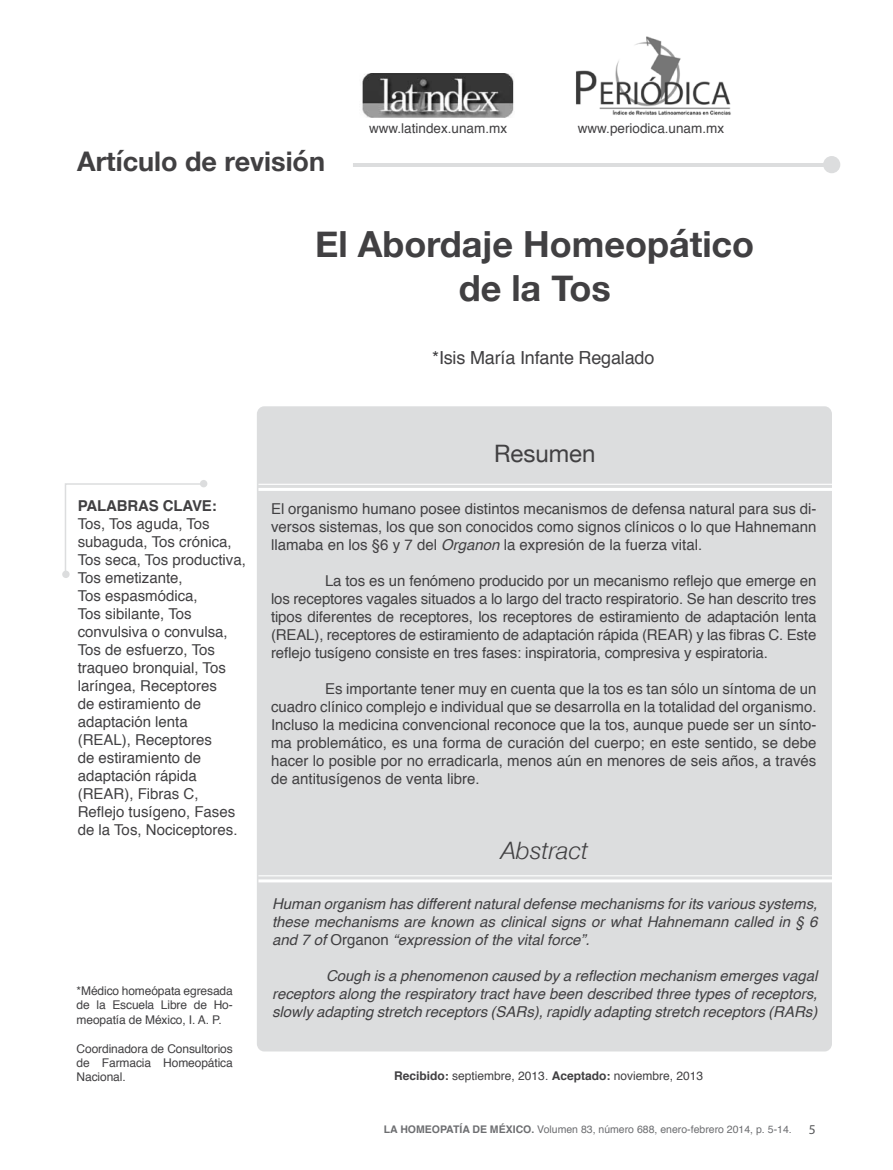
<style>
.page{position:relative;width:893px;height:1170px;background:#fff}
.page>*{position:absolute;margin:0;border:0;box-sizing:border-box;transform-origin:0 0}
.t1{font:700 36px/43.2px "Helvetica Neue";color:#414042;text-align:center}
.t2{font:700 27px "Helvetica Neue";color:#414042}
.t3{font:italic 24px "Helvetica Neue";color:#414042}
.t4{font:24px "Helvetica Neue";color:#414042}
.t5{font:18px "Helvetica";letter-spacing:-.01em;color:#414042}
.t6{font:15px/18px "Helvetica";color:#414042;text-align:justify}
.t7{font:italic 15px/18px "Helvetica";color:#414042;text-align:justify}
.t8{font:700 15px "Helvetica";letter-spacing:-.01em;color:#414042}
.t9{font:13.5px "Helvetica";color:#414042}
.t10{font:13.5px "Myriad Pro";color:#58595b}
.t11{font:12px/14.4px "Helvetica";letter-spacing:-.01em;color:#414042;text-align:justify}
.t12{font:10.5px "Helvetica";color:#6d6e71}
.s1{font-style:italic}
.s2{font-style:normal}
.s3{font-weight:700}
</style>
<div class="page">
<div style="left:257px;top:406px;width:575px;height:645px;background:#dcddde;border-radius:8px"></div>
<hr style="left:258px;top:488px;width:576px;height:3px;background:#fff">
<hr style="left:258px;top:879px;width:576px;height:3px;background:#fff">
<hr style="left:258px;top:483px;width:576px;height:2px;background:#fff">
<hr style="left:258px;top:875px;width:576px;height:1px;background:#fff">
<hr style="left:339px;top:163px;width:486px;height:4px;background:#dcddde">
<div style="left:823px;top:156px;width:17px;height:17px;background:#dcddde;border-radius:50%"></div>
<div style="left:325px;top:154px;width:28px;height:21px;background:#fff"></div>
<img style="left:362px;top:73px;width:152px;height:44px">
<img style="left:576px;top:36px;width:155px;height:79px">
<div style="left:200px;top:480px;width:7px;height:7px;background:#dcddde;border-radius:50%"></div>
<svg style="left:65px;top:483px;width:139px;height:87px"></svg>
<div style="left:62px;top:570px;width:8px;height:8px;background:#dcddde;border-radius:50%"></div>
<h2 class="t2" style="left:77px;top:140px;width:249px">Artículo de revisión</h2>
<p class="t9" style="left:369px;top:118px;width:140px">www.latindex.unam.mx</p>
<p class="t9" style="left:578px;top:118px;width:148px">www.periodica.unam.mx</p>
<h1 class="t1" style="left:315px;top:224px;width:441px">El Abordaje Homeopático de la Tos</h1>
<p class="t5" style="left:432px;top:343px;width:224px">*Isis María Infante Regalado</p>
<p class="t8" style="left:78px;top:493px;width:141px">PALABRAS CLAVE:</p>
<p class="t6" style="left:78px;top:515px;width:170px;text-align:left">Tos, Tos aguda, Tos subaguda, Tos crónica,<br>Tos seca, Tos productiva,<br>Tos emetizante,<br>Tos espasmódica,<br>Tos sibilante, Tos convulsiva o convulsa,<br>Tos de esfuerzo, Tos traqueo bronquial, Tos laríngea, Receptores<br>de estiramiento de adaptación lenta<br>(REAL), Receptores<br>de estiramiento de adaptación rápida (REAR), Fibras C,<br>Reflejo tusígeno, Fases de la Tos, Nociceptores.</p>
<p class="t11" style="left:77px;top:983px;width:158px">*Médico homeópata egresada de la Escuela Libre de Ho&shy;meopatía de México, I. A. P.</p>
<p class="t11" style="left:77px;top:1041px;width:158px">Coordinadora de Consultorios de Farmacia Homeopática Nacional.</p>
<h3 class="t4" style="left:494px;top:436px;width:103px">Resumen</h3>
<p class="t6" style="left:271px;top:500px;width:547px">El organismo humano posee distintos mecanismos de defensa natural para sus di&shy;versos sistemas, los que son conocidos como signos clínicos o lo que Hahnemann llamaba en los §6 y 7 del <span class="s1">Organon</span> la expresión de la fuerza vital.</p>
<p class="t6" style="left:271px;top:572px;width:547px;text-indent:54px">La tos es un fenómeno producido por un mecanismo reflejo que emerge en los receptores vagales situados a lo largo del tracto respiratorio. Se han descrito tres tipos diferentes de receptores, los receptores de estiramiento de adaptación lenta (REAL), receptores de estiramiento de adaptación rápida (REAR) y las fibras C. Este reflejo tusígeno consiste en tres fases: inspiratoria, compresiva y espiratoria.</p>
<p class="t6" style="left:271px;top:680px;width:547px;text-indent:54px">Es importante tener muy en cuenta que la tos es tan sólo un síntoma de un cuadro clínico complejo e individual que se desarrolla en la totalidad del organismo.<br>Incluso la medicina convencional reconoce que la tos, aunque puede ser un sínto&shy;ma problemático, es una forma de curación del cuerpo; en este sentido, se debe hacer lo posible por no erradicarla, menos aún en menores de seis años, a través de antitusígenos de venta libre.</p>
<h3 class="t3" style="left:501px;top:836px;width:89px">Abstract</h3>
<p class="t7" style="left:272px;top:894px;width:547px">Human organism has different natural defense mechanisms for its various systems, these mechanisms are known as clinical signs or what Hahnemann called in § 6 and 7 of <span class="s2">Organon</span> “expression of the vital force”.</p>
<p class="t7" style="left:272px;top:966px;width:547px;text-indent:54px">Cough is a phenomenon caused by a reflection mechanism emerges vagal receptors along the respiratory tract have been described three types of receptors, slowly adapting stretch receptors (SARs), rapidly adapting stretch receptors (RARs)</p>
<p class="t11" style="left:394px;top:1068px;width:310px"><span class="s3">Recibido:</span> septiembre, 2013. <span class="s3">Aceptado:</span> noviembre, 2013</p>
<p class="t12" style="left:384px;top:1120px;width:409px"><span class="s3">LA HOMEOPATÍA DE MÉXICO.</span> Volumen 83, número 688, enero-febrero 2014, p. 5-14.</p>
<p class="t10" style="left:809px;top:1120px;width:8px">5</p>
</div>
